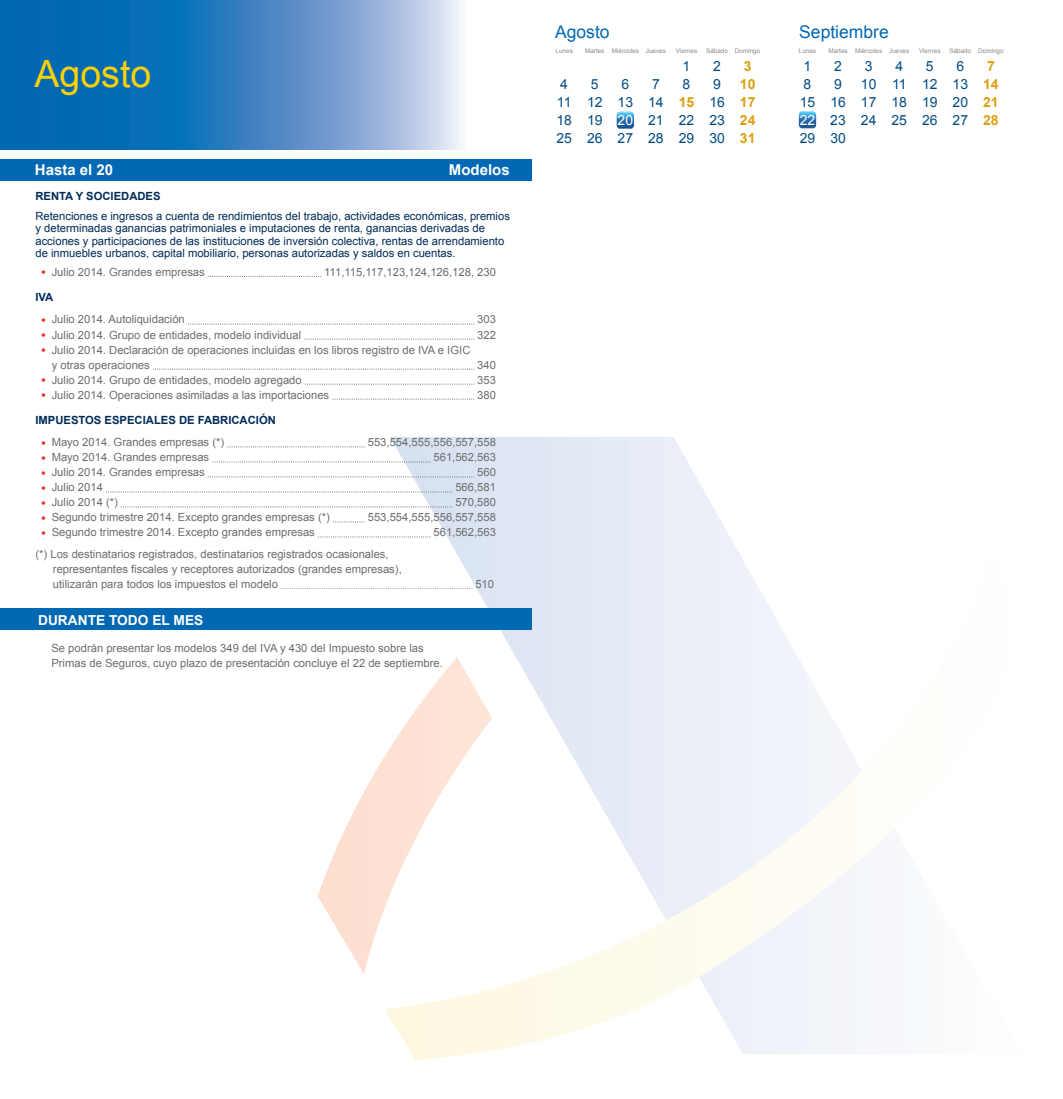
<style>
.page{position:relative;width:1063px;height:1099px;background:#fff}
.page>*{position:absolute;margin:0;border:0;box-sizing:border-box;transform-origin:0 0}
.t1{font:37.5px "Arial";color:#fed105}
.t2{font:17.5px "Arial";color:#0168b3}
.t3{font:700 15px "Arial";color:#fff}
.t4{font:14px/18px "Arial";color:#004c86}
.t5{font:700 14px/18px "Arial";color:#dc9f0f}
.t6{font:14px "Arial";color:#fff}
.t7{font:700 13.75px "Arial";color:#fff}
.t8{font:11.25px/15px "Arial";color:#6c6d70}
.t9{font:11.25px/12.5px "Arial";color:#002b58}
.t10{font:700 11.25px "Arial";color:#002b58}
.t11{font:6.38px "Arial";color:#888a8f}
.s1{font-size:13.75px;color:#ee2e22}
.s2{font-weight:700;color:#dc9f0f}
.s3{font-weight:400;color:#004c86}
</style>
<div class="page">
<svg style="left:390px;top:437px;width:345px;height:109px"></svg>
<svg style="left:318px;top:756px;width:67px;height:218px"></svg>
<svg style="left:385px;top:546px;width:480px;height:513px"></svg>
<svg style="left:208px;top:276px;width:113px;height:1px"></svg>
<svg style="left:188px;top:323px;width:286px;height:1px"></svg>
<svg style="left:304px;top:338px;width:170px;height:1px"></svg>
<svg style="left:153px;top:368px;width:321px;height:1px"></svg>
<svg style="left:305px;top:383px;width:169px;height:1px"></svg>
<svg style="left:332px;top:398px;width:142px;height:1px"></svg>
<svg style="left:227px;top:446px;width:138px;height:1px"></svg>
<svg style="left:212px;top:461px;width:218px;height:1px"></svg>
<svg style="left:208px;top:476px;width:266px;height:1px"></svg>
<svg style="left:106px;top:491px;width:346px;height:1px"></svg>
<svg style="left:121px;top:506px;width:331px;height:1px"></svg>
<svg style="left:333px;top:521px;width:32px;height:1px"></svg>
<svg style="left:318px;top:536px;width:112px;height:1px"></svg>
<svg style="left:281px;top:588px;width:191px;height:1px"></svg>
<div style="left:0;top:159px;width:531px;height:22px;background:#0168b3"></div>
<div style="left:0;top:608px;width:531px;height:22px;background:#0168b3"></div>
<svg style="left:0;top:0;width:462px;height:150px;background:#468bc6"></svg>
<svg style="left:617px;top:112px;width:17px;height:17px"></svg>
<svg style="left:799px;top:111px;width:17px;height:17px"></svg>
<h1 class="t1" style="left:35px;top:49px;width:118px">Agosto</h1>
<h3 class="t3" style="left:35px;top:160px;width:80px">Hasta el 20</h3>
<h3 class="t3" style="left:449px;top:160px;width:62px">Modelos</h3>
<p class="t10" style="left:35px;top:189px;width:127px">RENTA Y SOCIEDADES</p>
<p class="t9" style="left:35px;top:209px;width:476px">Retenciones e ingresos a cuenta de rendimientos del trabajo, actividades económicas, premios y determinadas ganancias patrimoniales e imputaciones de renta, ganancias derivadas de acciones y participaciones de las instituciones de inversión colectiva, rentas de arrendamiento de inmuebles urbanos, capital mobiliario, personas autorizadas y saldos en cuentas.</p>
<p class="t8" style="left:41px;top:264px;width:165px"><span class="s1">•</span> Julio 2014. Grandes empresas</p>
<p class="t8" style="left:324px;top:264px;width:173px">111,115,117,123,124,126,128, 230</p>
<p class="t10" style="left:35px;top:290px;width:19px">IVA</p>
<p class="t8" style="left:41px;top:312px;width:145px"><span class="s1">•</span> Julio 2014. Autoliquidación</p>
<p class="t8" style="left:477px;top:312px;width:20px">303</p>
<p class="t8" style="left:41px;top:327px;width:262px"><span class="s1">•</span> Julio 2014. Grupo de entidades, modelo individual</p>
<p class="t8" style="left:477px;top:327px;width:20px">322</p>
<p class="t8" style="left:52px;top:342px;width:420px;text-indent:-11px"><span class="s1">•</span> Julio 2014. Declaración de operaciones incluidas en los libros registro de IVA e IGIC y otras operaciones</p>
<p class="t8" style="left:477px;top:357px;width:20px">340</p>
<p class="t8" style="left:41px;top:372px;width:262px"><span class="s1">•</span> Julio 2014. Grupo de entidades, modelo agregado</p>
<p class="t8" style="left:477px;top:372px;width:20px">353</p>
<p class="t8" style="left:41px;top:387px;width:290px"><span class="s1">•</span> Julio 2014. Operaciones asimiladas a las importaciones</p>
<p class="t8" style="left:477px;top:387px;width:20px">380</p>
<p class="t10" style="left:35px;top:413px;width:242px">IMPUESTOS ESPECIALES DE FABRICACIÓN</p>
<p class="t8" style="left:41px;top:435px;width:185px"><span class="s1">•</span> Mayo 2014. Grandes empresas (*)</p>
<p class="t8" style="left:368px;top:435px;width:130px">553,554,555,556,557,558</p>
<p class="t8" style="left:41px;top:450px;width:170px"><span class="s1">•</span> Mayo 2014. Grandes empresas</p>
<p class="t8" style="left:433px;top:450px;width:64px">561,562,563</p>
<p class="t8" style="left:41px;top:465px;width:165px"><span class="s1">•</span> Julio 2014. Grandes empresas</p>
<p class="t8" style="left:477px;top:465px;width:20px">560</p>
<p class="t8" style="left:41px;top:480px;width:63px"><span class="s1">•</span> Julio 2014</p>
<p class="t8" style="left:455px;top:480px;width:42px">566,581</p>
<p class="t8" style="left:41px;top:495px;width:78px"><span class="s1">•</span> Julio 2014 (*)</p>
<p class="t8" style="left:455px;top:495px;width:42px">570,580</p>
<p class="t8" style="left:41px;top:510px;width:290px"><span class="s1">•</span> Segundo trimestre 2014. Excepto grandes empresas (*)</p>
<p class="t8" style="left:368px;top:510px;width:130px">553,554,555,556,557,558</p>
<p class="t8" style="left:41px;top:525px;width:275px"><span class="s1">•</span> Segundo trimestre 2014. Excepto grandes empresas</p>
<p class="t8" style="left:433px;top:525px;width:64px">561,562,563</p>
<p class="t8" style="left:53px;top:547px;width:350px;text-indent:-17px">(*) Los destinatarios registrados, destinatarios registrados ocasionales, representantes fiscales y receptores autorizados (grandes empresas), utilizarán para todos los impuestos el modelo</p>
<p class="t8" style="left:475px;top:577px;width:20px">510</p>
<p class="t7" style="left:38px;top:610px;width:167px">DURANTE TODO EL MES</p>
<p class="t8" style="left:51px;top:641px;width:393px">Se podrán presentar los modelos 349 del IVA y 430 del Impuesto sobre las<br>Primas de Seguros, cuyo plazo de presentación concluye el 22 de septiembre.</p>
<h2 class="t2" style="left:799px;top:21px;width:91px">Septiembre</h2>
<p class="t4" style="left:800px;top:57px;width:17px">1<br>8<br>15</p>
<p class="t4" style="left:800px;top:129px;width:17px">29</p>
<h2 class="t2" style="left:555px;top:21px;width:56px">Agosto</h2>
<p class="t11" style="left:706px;top:46px;width:23px">Sábado</p>
<p class="t11" style="left:612px;top:46px;width:29px">Miércoles</p>
<p class="t11" style="left:855px;top:46px;width:29px">Miércoles</p>
<p class="t4" style="left:865px;top:57px;width:9px">3</p>
<p class="t4" style="left:891px;top:57px;width:17px">4<br>11<br>18<br>25</p>
<p class="t11" style="left:556px;top:46px;width:19px">Lunes</p>
<p class="t11" style="left:585px;top:46px;width:21px">Martes</p>
<p class="t11" style="left:646px;top:46px;width:22px">Jueves</p>
<p class="t11" style="left:676px;top:46px;width:23px">Viernes</p>
<p class="t11" style="left:735px;top:46px;width:27px">Domingo</p>
<p class="t11" style="left:799px;top:46px;width:19px">Lunes</p>
<p class="t11" style="left:828px;top:46px;width:21px">Martes</p>
<p class="t11" style="left:889px;top:46px;width:22px">Jueves</p>
<p class="t4" style="left:683px;top:57px;width:9px">1<br>8</p>
<p class="t5" style="left:679px;top:93px;width:17px">15</p>
<p class="t4" style="left:679px;top:111px;width:17px">22</p>
<p class="t4" style="left:713px;top:57px;width:9px">2</p>
<p class="t5" style="left:744px;top:57px;width:9px">3</p>
<p class="t4" style="left:713px;top:75px;width:9px">9</p>
<p class="t4" style="left:830px;top:57px;width:17px">2<br>9<br>16</p>
<p class="t4" style="left:830px;top:129px;width:17px">30</p>
<p class="t4" style="left:709px;top:75px;width:48px;text-indent:31px"><span class="s2">10<br></span>16 <span class="s2">17<br></span>23<br>30</p>
<p class="t4" style="left:618px;top:75px;width:17px">6<br>13</p>
<p class="t6" style="left:618px;top:110px;width:17px">20</p>
<p class="t4" style="left:861px;top:75px;width:17px;text-align:justify">10<br>17<br>24</p>
<p class="t4" style="left:557px;top:75px;width:16px">4<br>11</p>
<p class="t4" style="left:556px;top:129px;width:17px">25</p>
<p class="t4" style="left:648px;top:75px;width:17px">7<br>14<br>21</p>
<p class="t4" style="left:587px;top:75px;width:17px">5<br>12</p>
<p class="t4" style="left:587px;top:129px;width:17px">26</p>
<p class="t5" style="left:740px;top:111px;width:17px">24</p>
<p class="t4" style="left:556px;top:111px;width:48px">18 19</p>
<p class="t6" style="left:800px;top:110px;width:17px">22</p>
<p class="t4" style="left:830px;top:111px;width:17px">23</p>
<p class="t4" style="left:618px;top:129px;width:78px">27 28 29</p>
<p class="t5" style="left:740px;top:129px;width:17px">31</p>
<p class="t11" style="left:919px;top:46px;width:23px">Viernes</p>
<p class="t4" style="left:922px;top:57px;width:17px">5<br>12<br>19<br>26</p>
<p class="t11" style="left:949px;top:46px;width:56px">Sábado Domingo</p>
<p class="t4" style="left:957px;top:57px;width:9px">6</p>
<p class="t5" style="left:953px;top:57px;width:48px;text-indent:34px">7<br><span class="s3">13</span> 14<br><span class="s3">20</span> 21<br><span class="s3">27</span> 28</p>
</div>
